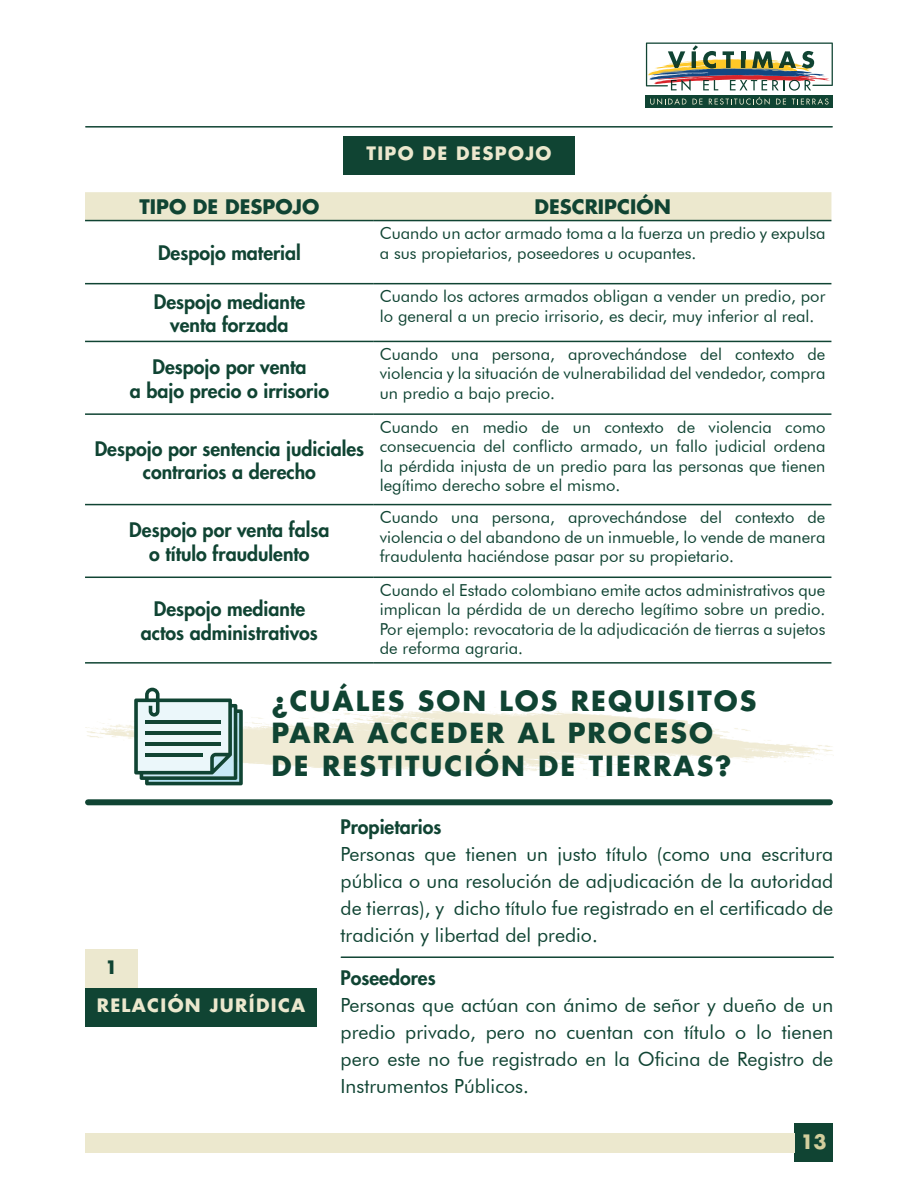
<style>
.page{position:relative;width:918px;height:1188px;background:#fff}
.page>*{position:absolute;margin:0;border:0;box-sizing:border-box;transform-origin:0 0}
.t1{font:700 27px/32.4px "Futura Std";letter-spacing:.075em;color:#104433}
.t2{font:19.5px/27px "Futura BT";color:#104433;text-align:justify}
.t3{font:800 19.5px/23.4px "Futura Std";color:#104433;text-align:center}
.t4{font:700 19.5px "Futura Std";color:#104433}
.t5{font:700 19.35px "Futura Std";color:#d2ce9d}
.t6{font:700 18px "Futura Std";letter-spacing:.075em;color:#ece8ce}
.t7{font:700 18px "Futura Std";color:#0f4433}
.t8{font:16.5px/19.5px "Futura BT";color:#104433;text-align:justify}
</style>
<div class="page">
<div style="left:646px;top:95px;width:187px;height:12px;background:#104433"></div>
<svg style="left:650px;top:98px;width:36px;height:7px"></svg>
<svg style="left:693px;top:99px;width:9px;height:6px"></svg>
<svg style="left:709px;top:97px;width:61px;height:8px"></svg>
<svg style="left:776px;top:99px;width:10px;height:6px"></svg>
<svg style="left:792px;top:98px;width:37px;height:7px"></svg>
<svg style="left:646px;top:43px;width:187px;height:48px"></svg>
<hr style="left:86px;top:126px;width:746px;height:2px;background:#104433">
<div style="left:794px;top:1123px;width:39px;height:39px;background:#104433"></div>
<div style="left:85px;top:1133px;width:709px;height:19px;background:#ece8ce"></div>
<div style="left:88px;top:799px;width:742px;height:6px;background:#104433"></div>
<div style="left:343px;top:136px;width:232px;height:39px;background:#104433"></div>
<hr style="left:341px;top:956px;width:492px;height:2px;background:#104433">
<svg style="left:85px;top:192px;width:746px;height:28px;background:#eae6cd"></svg>
<hr style="left:85px;top:220px;width:289px;height:1px;background:#104433">
<hr style="left:374px;top:220px;width:457px;height:1px;background:#104433">
<hr style="left:85px;top:283px;width:289px;height:1px;background:#104433">
<hr style="left:374px;top:283px;width:457px;height:1px;background:#104433">
<hr style="left:85px;top:341px;width:289px;height:1px;background:#104433">
<hr style="left:374px;top:341px;width:457px;height:1px;background:#104433">
<hr style="left:85px;top:413px;width:289px;height:2px;background:#104433">
<hr style="left:374px;top:413px;width:457px;height:2px;background:#104433">
<hr style="left:85px;top:504px;width:289px;height:1px;background:#104433">
<hr style="left:374px;top:504px;width:457px;height:1px;background:#104433">
<hr style="left:85px;top:577px;width:289px;height:1px;background:#104433">
<hr style="left:374px;top:577px;width:457px;height:1px;background:#104433">
<hr style="left:85px;top:662px;width:289px;height:2px;background:#104433">
<hr style="left:374px;top:662px;width:457px;height:2px;background:#104433">
<img style="left:85px;top:705px;width:748px;height:72px">
<svg style="left:134px;top:688px;width:109px;height:97px;background:#abc3c0"></svg>
<hr style="left:145px;top:720px;width:76px;height:4px;background:#104433">
<hr style="left:145px;top:731px;width:76px;height:4px;background:#104433">
<hr style="left:145px;top:742px;width:76px;height:4px;background:#104433">
<hr style="left:145px;top:753px;width:58px;height:3px;background:#104433">
<div style="left:85px;top:988px;width:232px;height:39px;background:#104433"></div>
<div style="left:85px;top:949px;width:53px;height:39px;background:#ece8cf"></div>
<p class="t6" style="left:366px;top:142px;width:187px">TIPO DE DESPOJO</p>
<p class="t4" style="left:139px;top:194px;width:182px">TIPO DE DESPOJO</p>
<p class="t4" style="left:534px;top:194px;width:138px">DESCRIPCIÓN</p>
<p class="t3" style="left:158px;top:241px;width:144px">Despojo material</p>
<p class="t8" style="left:380px;top:223px;width:447px">Cuando un actor armado toma a la fuerza un predio y expulsa a sus propietarios, poseedores u ocupantes.</p>
<p class="t3" style="left:154px;top:290px;width:153px">Despojo mediante venta forzada</p>
<p class="t8" style="left:380px;top:286px;width:447px">Cuando los actores armados obligan a vender un predio, por lo general a un precio irrisorio, es decir, muy inferior al real.</p>
<p class="t3" style="left:130px;top:355px;width:201px">Despojo por venta<br>a bajo precio o irrisorio</p>
<p class="t8" style="left:380px;top:344px;width:447px">Cuando una persona, aprovechándose del contexto de violencia y la situación de vulnerabilidad del vendedor, compra un predio a bajo precio.</p>
<p class="t3" style="left:95px;top:437px;width:271px">Despojo por sentencia judiciales contrarios a derecho</p>
<p class="t8" style="left:380px;top:417px;width:447px">Cuando en medio de un contexto de violencia como consecuencia del conflicto armado, un fallo judicial ordena la pérdida injusta de un predio para las personas que tienen legítimo derecho sobre el mismo.</p>
<p class="t3" style="left:129px;top:518px;width:202px">Despojo por venta falsa o título fraudulento</p>
<p class="t8" style="left:380px;top:507px;width:447px">Cuando una persona, aprovechándose del contexto de violencia o del abandono de un inmueble, lo vende de manera fraudulenta haciéndose pasar por su propietario.</p>
<p class="t3" style="left:141px;top:598px;width:178px">Despojo mediante actos administrativos</p>
<p class="t8" style="left:380px;top:580px;width:447px">Cuando el Estado colombiano emite actos administrativos que implican la pérdida de un derecho legítimo sobre un predio.<br>Por ejemplo: revocatoria de la adjudicación de tierras a sujetos de reforma agraria.</p>
<h1 class="t1" style="left:272px;top:684px;width:486px">¿CUÁLES SON LOS REQUISITOS<br>PARA ACCEDER AL PROCESO<br>DE RESTITUCIÓN DE TIERRAS?</h1>
<p class="t7" style="left:105px;top:956px;width:14px">1</p>
<p class="t6" style="left:97px;top:994px;width:210px">RELACIÓN JURÍDICA</p>
<p class="t3" style="left:341px;top:815px;width:102px">Propietarios</p>
<p class="t2" style="left:341px;top:841px;width:494px">Personas que tienen un justo título (como una escritura pública o una resolución de adjudicación de la autoridad de tierras), y dicho título fue registrado en el certificado de tradición y libertad del predio.</p>
<p class="t3" style="left:341px;top:966px;width:97px">Poseedores</p>
<p class="t2" style="left:341px;top:992px;width:494px">Personas que actúan con ánimo de señor y dueño de un predio privado, pero no cuentan con título o lo tienen pero este no fue registrado en la Oficina de Registro de Instrumentos Públicos.</p>
<p class="t5" style="left:800px;top:1129px;width:28px">13</p>
</div>
